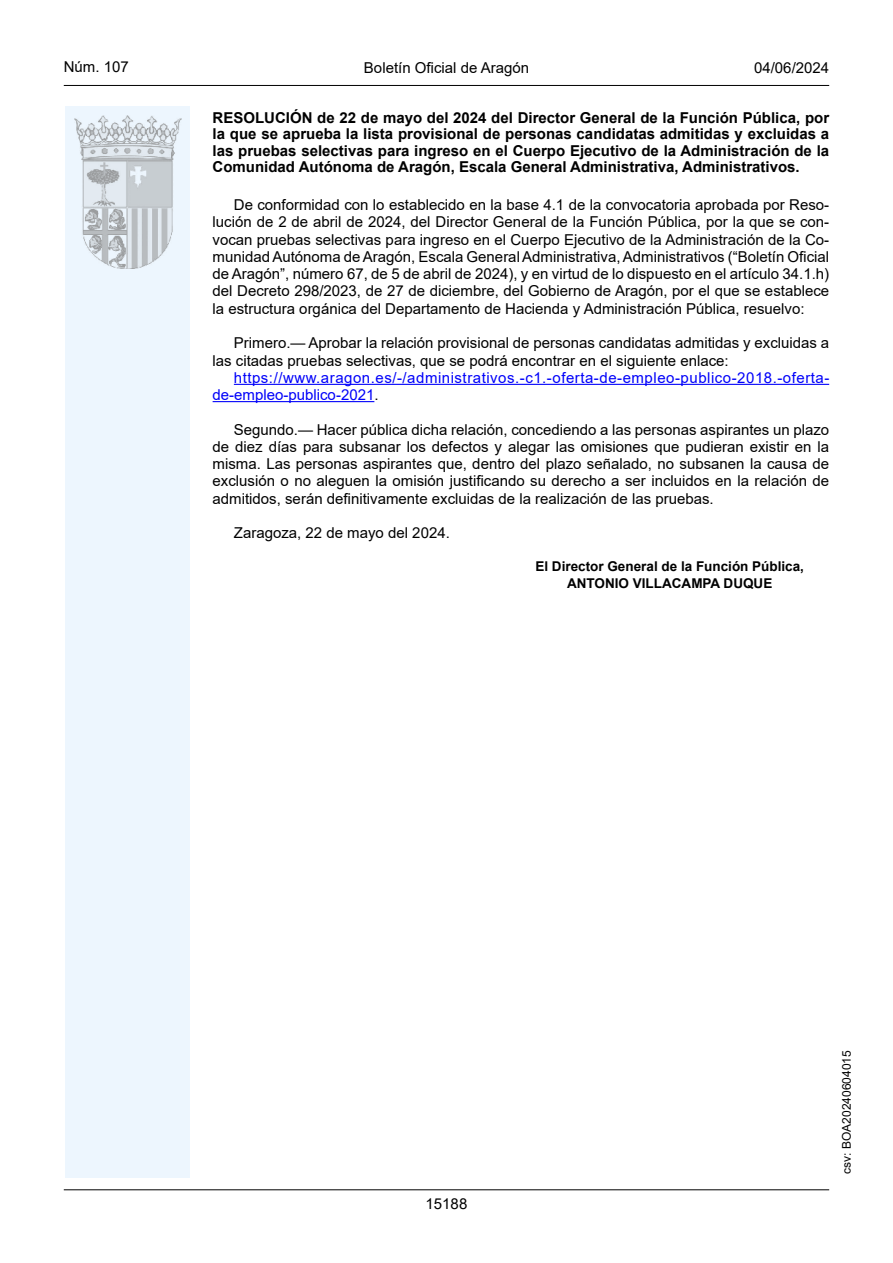
<style>
.page{position:relative;width:893px;height:1263px;background:#fff}
.page>*{position:absolute;margin:0;border:0;box-sizing:border-box;transform-origin:0 0}
.inicio_de_parrafo{font:15px/17.2px "Arial";color:#000;text-align:justify}
.Titulo_text{font:700 15px/16.5px "Arial";color:#000;text-align:justify}
.inicio_de_parrafo-2{font:15px/17.2px "Arial";letter-spacing:.035em;color:#0000fa}
.estilo_head-c{font:15px "Arial";color:#000}
.estilo_head-d{font:15px "Arial MT2";color:#000}
.estilo_head-i{font:15px "Arial MT2";color:#000}
.numero_pagina{font:15px "Arial MT2";color:#000}
.firma_der{font:700 13.5px "Arial";color:#000}
.estilo_head-i-2{font:12px "Arial MT2";color:#000}
.s1{font-family:"Arial MT2";color:#000}
</style>
<div class="page">
<div style="left:65px;top:106px;width:125px;height:1072px;background:#edf6fe"></div>
<img style="left:75px;top:115px;width:106px;height:153px">
<hr style="left:64px;top:85px;width:765px;height:1px;background:#000">
<hr style="left:64px;top:1189px;width:765px;height:1px;background:#000">
<hr style="left:234px;top:384px;width:595px;height:1px;background:#0000fa">
<hr style="left:213px;top:401px;width:161px;height:1px;background:#0000fa">
<p class="estilo_head-i" style="left:64px;top:57px;width:67px">Núm. 107</p>
<p class="estilo_head-c" style="left:364px;top:57px;width:167px">Boletín Oficial de Aragón</p>
<p class="estilo_head-d" style="left:754px;top:57px;width:77px">04/06/2024</p>
<p class="Titulo_text" style="left:213px;top:110px;width:618px">RESOLUCIÓN de 22 de mayo del 2024 del Director General de la Función Pública, por la que se aprueba la lista provisional de personas candidatas admitidas y excluidas a las pruebas selectivas para ingreso en el Cuerpo Ejecutivo de la Administración de la Comunidad Autónoma de Aragón, Escala General Administrativa, Administrativos.</p>
<p class="inicio_de_parrafo" style="left:213px;top:196px;width:618px;text-indent:21px">De conformidad con lo establecido en la base 4.1 de la convocatoria aprobada por Reso&shy;lución de 2 de abril de 2024, del Director General de la Función Pública, por la que se con&shy;vocan pruebas selectivas para ingreso en el Cuerpo Ejecutivo de la Administración de la Co&shy;munidad Autónoma de Aragón, Escala General Administrativa, Administrativos (“Boletín Oficial de Aragón”, número 67, de 5 de abril de 2024), y en virtud de lo dispuesto en el artículo 34.1.h) del Decreto 298/2023, de 27 de diciembre, del Gobierno de Aragón, por el que se establece la estructura orgánica del Departamento de Hacienda y Administración Pública, resuelvo:</p>
<p class="inicio_de_parrafo" style="left:213px;top:334px;width:618px;text-indent:21px">Primero.— Aprobar la relación provisional de personas candidatas admitidas y excluidas a las citadas pruebas selectivas, que se podrá encontrar en el siguiente enlace:</p>
<p class="inicio_de_parrafo-2" style="left:213px;top:369px;width:618px;text-indent:21px">https://www.aragon.es/-/administrativos.-c1.-oferta-de-empleo-publico-2018.-oferta&shy;de-empleo-publico-2021<span class="s1">.</span></p>
<p class="inicio_de_parrafo" style="left:213px;top:421px;width:618px;text-indent:21px">Segundo.— Hacer pública dicha relación, concediendo a las personas aspirantes un plazo de diez días para subsanar los defectos y alegar las omisiones que pudieran existir en la misma. Las personas aspirantes que, dentro del plazo señalado, no subsanen la causa de exclusión o no aleguen la omisión justificando su derecho a ser incluidos en la relación de admitidos, serán definitivamente excluidas de la realización de las pruebas.</p>
<p class="inicio_de_parrafo" style="left:234px;top:524px;width:217px">Zaragoza, 22 de mayo del 2024.</p>
<p class="firma_der" style="left:535px;top:557px;width:270px">El Director General de la Función Pública,</p>
<p class="firma_der" style="left:567px;top:573px;width:207px">ANTONIO VILLACAMPA DUQUE</p>
<p class="numero_pagina" style="left:426px;top:1193px;width:43px">15188</p>
<p class="estilo_head-i-2" style="left:838px;top:1174px;width:125px;rotate:-90deg">csv: BOA20240604015</p>
</div>
